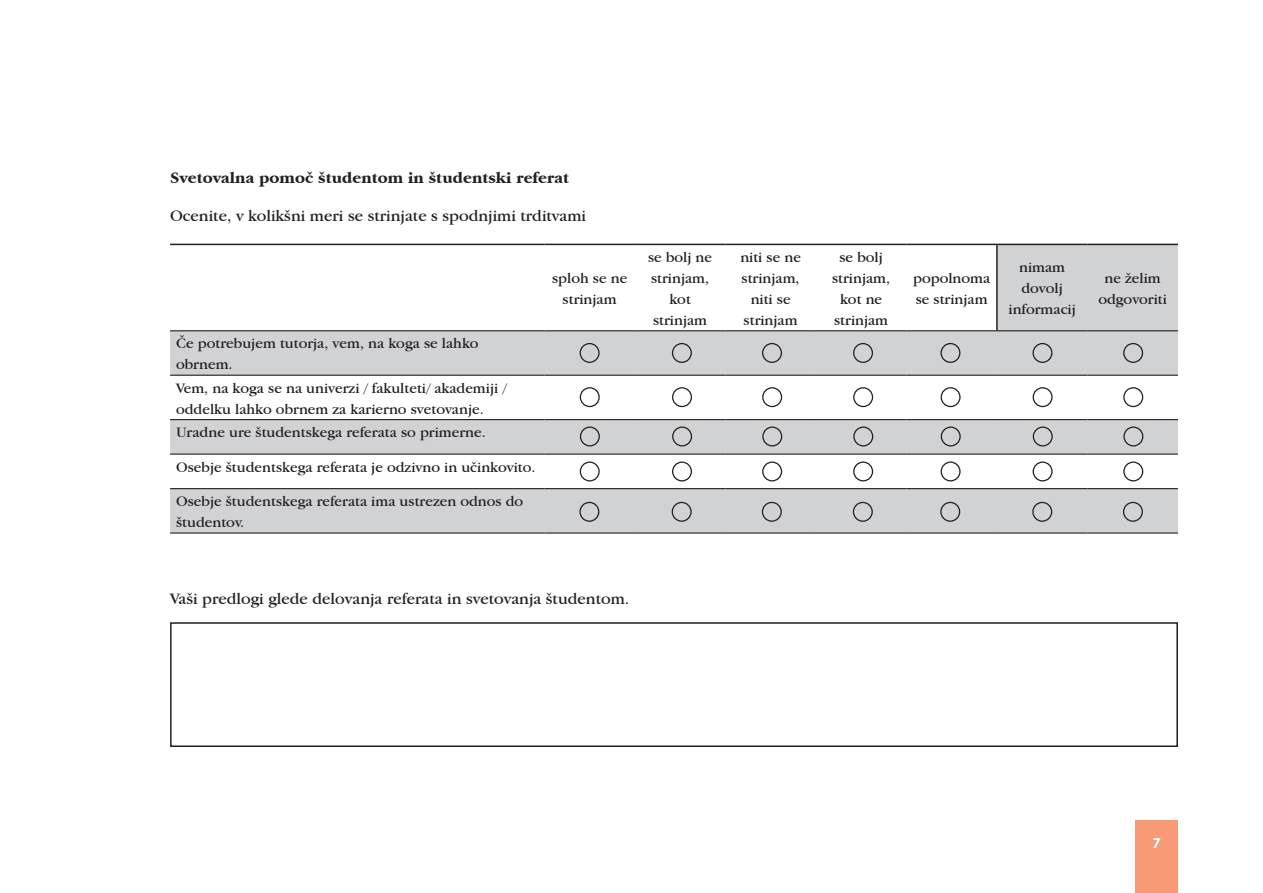
<style>
.page{position:relative;width:1263px;height:893px;background:#fff}
.page>*{position:absolute;margin:0;border:0;box-sizing:border-box;transform-origin:0 0}
.body_tekst{font:16.5px "Garamond IT Cby BT";color:#231f20}
.body_tekst-2{font:700 16.5px "Garamond IT Cby BT";color:#231f20}
.body_tekst-3{font:15px/21px "Garamond IT Cby BT";color:#231f20;text-align:center}
.t1{font:700 15px "Cera";color:#fff}
</style>
<div class="page">
<div style="left:1135px;top:821px;width:43px;height:72px;background:#f79a75"></div>
<svg style="left:170px;top:245px;width:1008px;height:287px"></svg>
<hr style="left:170px;top:244px;width:374px;height:1px;background:#231f20">
<hr style="left:544px;top:244px;width:91px;height:1px;background:#231f20">
<hr style="left:635px;top:244px;width:90px;height:1px;background:#231f20">
<hr style="left:725px;top:244px;width:91px;height:1px;background:#231f20">
<hr style="left:816px;top:244px;width:90px;height:1px;background:#231f20">
<hr style="left:906px;top:244px;width:91px;height:1px;background:#231f20">
<hr style="left:997px;top:244px;width:90px;height:1px;background:#231f20">
<hr style="left:1087px;top:244px;width:91px;height:1px;background:#231f20">
<hr style="left:996px;top:245px;width:2px;height:85px;background:#231f20">
<hr style="left:170px;top:330px;width:374px;height:1px;background:#231f20">
<hr style="left:544px;top:330px;width:91px;height:1px;background:#231f20">
<hr style="left:635px;top:330px;width:90px;height:1px;background:#231f20">
<hr style="left:725px;top:330px;width:91px;height:1px;background:#231f20">
<hr style="left:816px;top:330px;width:90px;height:1px;background:#231f20">
<hr style="left:906px;top:330px;width:91px;height:1px;background:#231f20">
<hr style="left:997px;top:330px;width:90px;height:1px;background:#231f20">
<hr style="left:1087px;top:330px;width:91px;height:1px;background:#231f20">
<hr style="left:170px;top:375px;width:374px;height:1px;background:#231f20">
<hr style="left:544px;top:375px;width:91px;height:1px;background:#231f20">
<hr style="left:635px;top:375px;width:90px;height:1px;background:#231f20">
<hr style="left:725px;top:375px;width:91px;height:1px;background:#231f20">
<hr style="left:816px;top:375px;width:90px;height:1px;background:#231f20">
<hr style="left:906px;top:375px;width:91px;height:1px;background:#231f20">
<hr style="left:997px;top:375px;width:90px;height:1px;background:#231f20">
<hr style="left:1087px;top:375px;width:91px;height:1px;background:#231f20">
<hr style="left:170px;top:419px;width:374px;height:1px;background:#231f20">
<hr style="left:544px;top:419px;width:91px;height:1px;background:#231f20">
<hr style="left:635px;top:419px;width:90px;height:1px;background:#231f20">
<hr style="left:725px;top:419px;width:91px;height:1px;background:#231f20">
<hr style="left:816px;top:419px;width:90px;height:1px;background:#231f20">
<hr style="left:906px;top:419px;width:91px;height:1px;background:#231f20">
<hr style="left:997px;top:419px;width:90px;height:1px;background:#231f20">
<hr style="left:1087px;top:419px;width:91px;height:1px;background:#231f20">
<hr style="left:170px;top:454px;width:374px;height:1px;background:#231f20">
<hr style="left:544px;top:454px;width:91px;height:1px;background:#231f20">
<hr style="left:635px;top:454px;width:90px;height:1px;background:#231f20">
<hr style="left:725px;top:454px;width:91px;height:1px;background:#231f20">
<hr style="left:816px;top:454px;width:90px;height:1px;background:#231f20">
<hr style="left:906px;top:454px;width:91px;height:1px;background:#231f20">
<hr style="left:997px;top:454px;width:90px;height:1px;background:#231f20">
<hr style="left:1087px;top:454px;width:91px;height:1px;background:#231f20">
<hr style="left:170px;top:488px;width:374px;height:1px;background:#231f20">
<hr style="left:544px;top:488px;width:91px;height:1px;background:#231f20">
<hr style="left:635px;top:488px;width:90px;height:1px;background:#231f20">
<hr style="left:725px;top:488px;width:91px;height:1px;background:#231f20">
<hr style="left:816px;top:488px;width:90px;height:1px;background:#231f20">
<hr style="left:906px;top:488px;width:91px;height:1px;background:#231f20">
<hr style="left:997px;top:488px;width:90px;height:1px;background:#231f20">
<hr style="left:1087px;top:488px;width:91px;height:1px;background:#231f20">
<hr style="left:170px;top:532px;width:374px;height:2px;background:#231f20">
<hr style="left:544px;top:532px;width:91px;height:2px;background:#231f20">
<hr style="left:635px;top:532px;width:90px;height:2px;background:#231f20">
<hr style="left:725px;top:532px;width:91px;height:2px;background:#231f20">
<hr style="left:816px;top:532px;width:90px;height:2px;background:#231f20">
<hr style="left:906px;top:532px;width:91px;height:2px;background:#231f20">
<hr style="left:997px;top:532px;width:90px;height:2px;background:#231f20">
<hr style="left:1087px;top:532px;width:91px;height:2px;background:#231f20">
<div style="left:170px;top:622px;width:1008px;height:125px;border:2px solid #231f20"></div>
<div style="left:580px;top:343px;width:20px;height:20px;border:1px solid #231f20;border-radius:50%"></div>
<div style="left:672px;top:343px;width:20px;height:20px;border:1px solid #231f20;border-radius:50%"></div>
<div style="left:762px;top:343px;width:20px;height:20px;border:1px solid #231f20;border-radius:50%"></div>
<div style="left:853px;top:343px;width:20px;height:20px;border:1px solid #231f20;border-radius:50%"></div>
<div style="left:940px;top:343px;width:20px;height:20px;border:1px solid #231f20;border-radius:50%"></div>
<div style="left:1032px;top:343px;width:20px;height:20px;border:1px solid #231f20;border-radius:50%"></div>
<div style="left:1123px;top:343px;width:20px;height:20px;border:1px solid #231f20;border-radius:50%"></div>
<div style="left:580px;top:387px;width:20px;height:20px;border:1px solid #231f20;border-radius:50%"></div>
<div style="left:672px;top:387px;width:20px;height:20px;border:1px solid #231f20;border-radius:50%"></div>
<div style="left:762px;top:387px;width:20px;height:20px;border:1px solid #231f20;border-radius:50%"></div>
<div style="left:853px;top:387px;width:20px;height:20px;border:1px solid #231f20;border-radius:50%"></div>
<div style="left:940px;top:387px;width:20px;height:20px;border:1px solid #231f20;border-radius:50%"></div>
<div style="left:1033px;top:387px;width:19px;height:20px;border:1px solid #231f20;border-radius:50%"></div>
<div style="left:1123px;top:387px;width:20px;height:20px;border:1px solid #231f20;border-radius:50%"></div>
<div style="left:580px;top:426px;width:20px;height:20px;border:1px solid #231f20;border-radius:50%"></div>
<div style="left:672px;top:426px;width:20px;height:20px;border:1px solid #231f20;border-radius:50%"></div>
<div style="left:762px;top:426px;width:20px;height:20px;border:1px solid #231f20;border-radius:50%"></div>
<div style="left:853px;top:426px;width:20px;height:20px;border:1px solid #231f20;border-radius:50%"></div>
<div style="left:941px;top:426px;width:20px;height:20px;border:1px solid #231f20;border-radius:50%"></div>
<div style="left:1033px;top:426px;width:20px;height:20px;border:1px solid #231f20;border-radius:50%"></div>
<div style="left:1123px;top:426px;width:20px;height:20px;border:1px solid #231f20;border-radius:50%"></div>
<div style="left:580px;top:461px;width:20px;height:20px;border:1px solid #231f20;border-radius:50%"></div>
<div style="left:672px;top:461px;width:20px;height:20px;border:1px solid #231f20;border-radius:50%"></div>
<div style="left:762px;top:461px;width:20px;height:20px;border:1px solid #231f20;border-radius:50%"></div>
<div style="left:853px;top:461px;width:20px;height:20px;border:1px solid #231f20;border-radius:50%"></div>
<div style="left:940px;top:461px;width:20px;height:20px;border:1px solid #231f20;border-radius:50%"></div>
<div style="left:1033px;top:461px;width:19px;height:20px;border:1px solid #231f20;border-radius:50%"></div>
<div style="left:1123px;top:461px;width:20px;height:20px;border:1px solid #231f20;border-radius:50%"></div>
<div style="left:579px;top:502px;width:20px;height:20px;border:1px solid #231f20;border-radius:50%"></div>
<div style="left:672px;top:502px;width:20px;height:20px;border:1px solid #231f20;border-radius:50%"></div>
<div style="left:762px;top:502px;width:20px;height:20px;border:1px solid #231f20;border-radius:50%"></div>
<div style="left:853px;top:502px;width:20px;height:20px;border:1px solid #231f20;border-radius:50%"></div>
<div style="left:940px;top:502px;width:20px;height:20px;border:1px solid #231f20;border-radius:50%"></div>
<div style="left:1032px;top:502px;width:20px;height:20px;border:1px solid #231f20;border-radius:50%"></div>
<div style="left:1123px;top:502px;width:20px;height:20px;border:1px solid #231f20;border-radius:50%"></div>
<p class="body_tekst-2" style="left:170px;top:168px;width:401px">Svetovalna pomoč študentom in študentski referat</p>
<p class="body_tekst" style="left:170px;top:206px;width:418px">Ocenite, v kolikšni meri se strinjate s spodnjimi trditvami</p>
<p class="body_tekst-3" style="left:176px;top:333px;width:304px;text-align:left">Če potrebujem tutorja, vem, na koga se lahko obrnem.</p>
<p class="body_tekst-3" style="left:176px;top:377px;width:332px;text-align:left">Vem, na koga se na univerzi / fakulteti/ akademiji / oddelku lahko obrnem za karierno svetovanje.</p>
<p class="body_tekst-3" style="left:176px;top:421px;width:311px">Uradne ure študentskega referata so primerne.</p>
<p class="body_tekst-3" style="left:176px;top:456px;width:361px">Osebje študentskega referata je odzivno in učinkovito.</p>
<p class="body_tekst-3" style="left:176px;top:490px;width:349px;text-align:left">Osebje študentskega referata ima ustrezen odnos do študentov.</p>
<p class="body_tekst-3" style="left:552px;top:267px;width:77px">sploh se ne strinjam</p>
<p class="body_tekst-3" style="left:648px;top:246px;width:66px">se bolj ne strinjam, kot strinjam</p>
<p class="body_tekst-3" style="left:740px;top:246px;width:62px">niti se ne strinjam, niti se strinjam</p>
<p class="body_tekst-3" style="left:832px;top:246px;width:60px">se bolj strinjam, kot ne strinjam</p>
<p class="body_tekst-3" style="left:913px;top:267px;width:79px;text-align:left">popolnoma se strinjam</p>
<p class="body_tekst-3" style="left:1008px;top:257px;width:69px">nimam dovolj informacij</p>
<p class="body_tekst-3" style="left:1098px;top:267px;width:70px">ne želim odgovoriti</p>
<p class="body_tekst" style="left:170px;top:588px;width:461px">Vaši predlogi glede delovanja referata in svetovanja študentom.</p>
<p class="t1" style="left:1152px;top:833px;width:10px">7</p>
</div>
